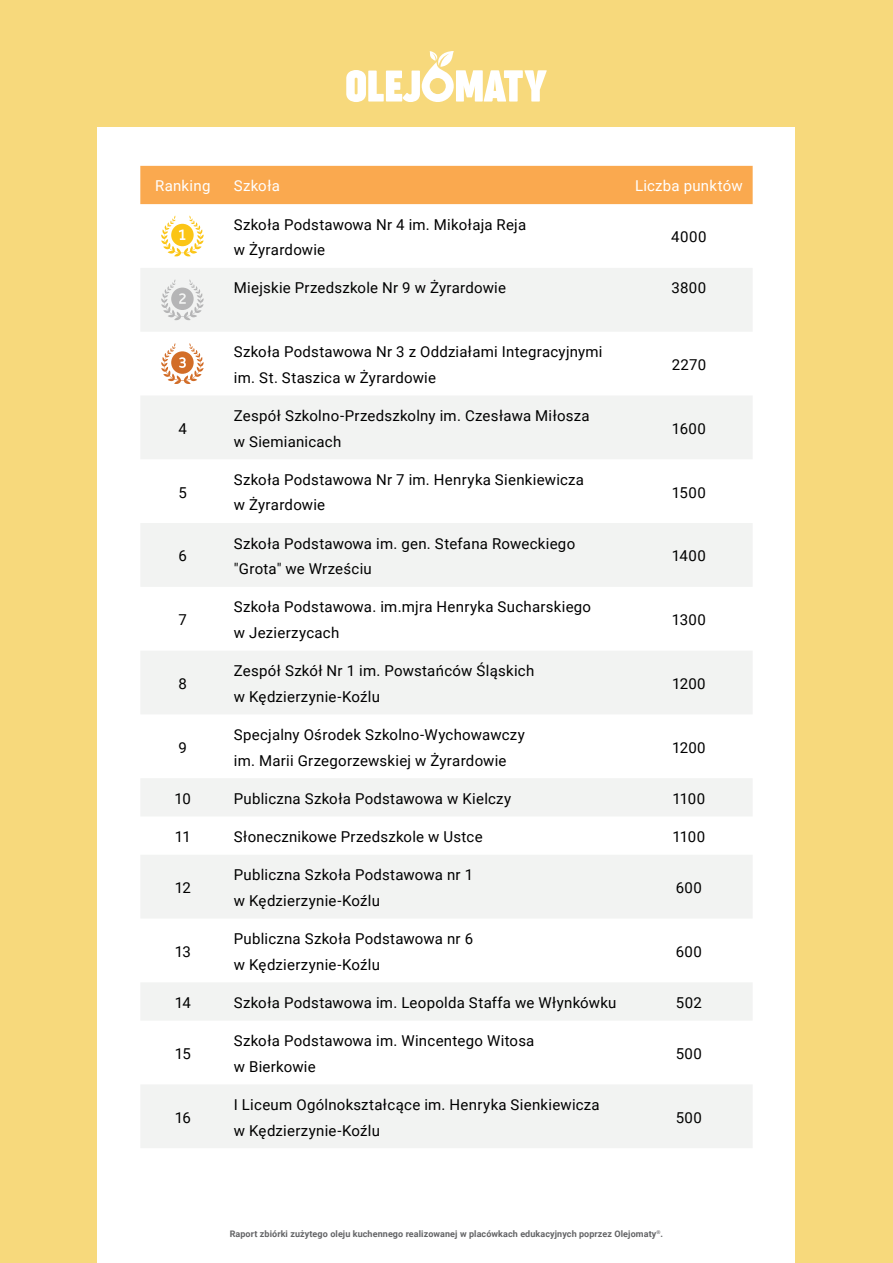
<style>
.page{position:relative;width:893px;height:1263px;background:#f7d97c}
.page>*{position:absolute;margin:0;border:0;box-sizing:border-box;transform-origin:0 0}
.t1{font:15px/25.5px "Roboto";letter-spacing:.015em;color:#000}
.t2{font:15px "Roboto";letter-spacing:.015em;color:#fff}
.t3{font:700 9px "Roboto";letter-spacing:.01em;color:#636466}
</style>
<div class="page">
<div style="left:98px;top:128px;width:697px;height:1135px;background:#fff"></div>
<div style="left:140px;top:166px;width:613px;height:38px;background:#faa94f"></div>
<svg style="left:141px;top:268px;width:611px;height:880px;fill:#f2f3f2"></svg>
<svg style="left:346px;top:51px;width:201px;height:51px"></svg>
<svg style="left:189px;top:216px;width:11px;height:35px"></svg>
<svg style="left:189px;top:279px;width:11px;height:35px"></svg>
<svg style="left:189px;top:343px;width:11px;height:35px"></svg>
<p class="t2" style="left:155px;top:176px;width:57px">Ranking</p>
<p class="t2" style="left:234px;top:176px;width:48px">Szkoła</p>
<p class="t2" style="left:635px;top:176px;width:109px">Liczba punktów</p>
<p class="t1" style="left:234px;top:211px;width:294px">Szkoła Podstawowa Nr 4 im. Mikołaja Reja w Żyrardowie</p>
<p class="t1" style="left:671px;top:224px;width:37px">4000</p>
<p class="t1" style="left:234px;top:275px;width:274px">Miejskie Przedszkole Nr 9 w Żyrardowie</p>
<p class="t1" style="left:671px;top:275px;width:36px">3800</p>
<p class="t1" style="left:234px;top:339px;width:370px">Szkoła Podstawowa Nr 3 z Oddziałami Integracyjnymi im. St. Staszica w Żyrardowie</p>
<p class="t1" style="left:672px;top:351px;width:36px">2270</p>
<p class="t1" style="left:179px;top:415px;width:10px">4</p>
<p class="t1" style="left:234px;top:402px;width:357px">Zespół Szkolno-Przedszkolny im. Czesława Miłosza w Siemianicach</p>
<p class="t1" style="left:672px;top:415px;width:35px">1600</p>
<p class="t1" style="left:179px;top:479px;width:10px">5</p>
<p class="t1" style="left:234px;top:466px;width:352px">Szkoła Podstawowa Nr 7 im. Henryka Sienkiewicza w Żyrardowie</p>
<p class="t1" style="left:672px;top:479px;width:35px">1500</p>
<p class="t1" style="left:179px;top:543px;width:10px">6</p>
<p class="t1" style="left:234px;top:530px;width:343px">Szkoła Podstawowa im. gen. Stefana Roweckiego "Grota" we Wrześciu</p>
<p class="t1" style="left:672px;top:543px;width:36px">1400</p>
<p class="t1" style="left:179px;top:606px;width:10px">7</p>
<p class="t1" style="left:234px;top:594px;width:359px">Szkoła Podstawowa. im.mjra Henryka Sucharskiego w Jezierzycach</p>
<p class="t1" style="left:672px;top:606px;width:35px">1300</p>
<p class="t1" style="left:179px;top:670px;width:10px">8</p>
<p class="t1" style="left:234px;top:658px;width:302px">Zespół Szkół Nr 1 im. Powstańców Śląskich w Kędzierzynie-Koźlu</p>
<p class="t1" style="left:672px;top:670px;width:35px">1200</p>
<p class="t1" style="left:179px;top:734px;width:10px">9</p>
<p class="t1" style="left:234px;top:721px;width:292px">Specjalny Ośrodek Szkolno-Wychowawczy im. Marii Grzegorzewskiej w Żyrardowie</p>
<p class="t1" style="left:672px;top:734px;width:35px">1200</p>
<p class="t1" style="left:175px;top:785px;width:18px">10</p>
<p class="t1" style="left:234px;top:785px;width:279px">Publiczna Szkoła Podstawowa w Kielczy</p>
<p class="t1" style="left:672px;top:785px;width:34px">1100</p>
<p class="t1" style="left:175px;top:823px;width:17px">11</p>
<p class="t1" style="left:234px;top:823px;width:250px">Słonecznikowe Przedszkole w Ustce</p>
<p class="t1" style="left:672px;top:823px;width:34px">1100</p>
<p class="t1" style="left:175px;top:874px;width:18px">12</p>
<p class="t1" style="left:175px;top:938px;width:18px">13</p>
<p class="t1" style="left:234px;top:862px;width:241px">Publiczna Szkoła Podstawowa nr 1 w Kędzierzynie-Koźlu</p>
<p class="t1" style="left:234px;top:925px;width:241px">Publiczna Szkoła Podstawowa nr 6 w Kędzierzynie-Koźlu</p>
<p class="t1" style="left:676px;top:874px;width:28px">600</p>
<p class="t1" style="left:676px;top:938px;width:28px">600</p>
<p class="t1" style="left:175px;top:989px;width:18px">14</p>
<p class="t1" style="left:234px;top:989px;width:384px">Szkoła Podstawowa im. Leopolda Staffa we Włynkówku</p>
<p class="t1" style="left:676px;top:989px;width:28px">502</p>
<p class="t1" style="left:175px;top:1040px;width:18px">15</p>
<p class="t1" style="left:234px;top:1028px;width:302px">Szkoła Podstawowa im. Wincentego Witosa w Bierkowie</p>
<p class="t1" style="left:676px;top:1040px;width:28px">500</p>
<p class="t1" style="left:175px;top:1104px;width:18px">16</p>
<p class="t1" style="left:234px;top:1091px;width:367px">I Liceum Ogólnokształcące im. Henryka Sienkiewicza w Kędzierzynie-Koźlu</p>
<p class="t1" style="left:676px;top:1104px;width:28px">500</p>
<p class="t3" style="left:230px;top:1228px;width:435px">Raport zbiórki zużytego oleju kuchennego realizowanej w placówkach edukacyjnych poprzez Olejomaty<sup>®</sup>.</p>
</div>
